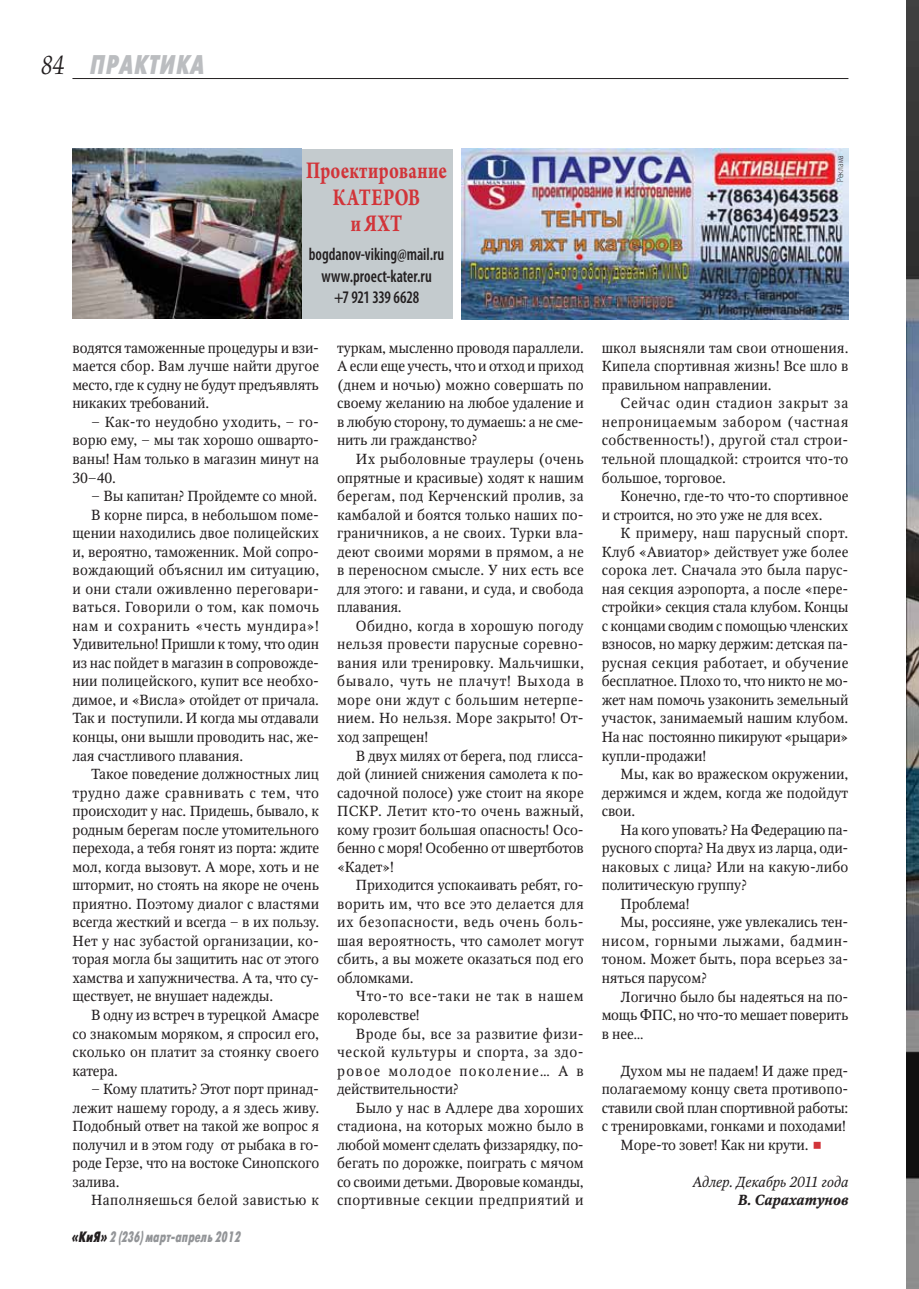
<style>
.page{position:relative;width:919px;height:1289px;background:#fff}
.page>*{position:absolute;margin:0;border:0;box-sizing:border-box;transform-origin:0 0}
.t1{font:italic 27px "Futuris X Cond C";color:#bbbdc0}
.t2{font:700 25.5px/26.2px "Arno Pro";letter-spacing:.015em;color:#d23439;text-align:center;scale:.74 1}
.t3{font:600 condensed 17.7px/21.3px "Myriad Pro";color:#231f20;text-align:center;scale:.89 1}
.t4{font:italic 15px "Futuris X Cond C";color:#939598;scale:.9 1}
.t5{font:14.55px/18.6px "Octava C";letter-spacing:-.005em;color:#231f20;text-align:justify}
.t6{font:14.55px/18.6px "Octava C";letter-spacing:.04em;color:#231f20}
.t7{font:14.55px "Octava C";letter-spacing:.015em;color:#231f20}
.t8{font:14.55px "Octava C";letter-spacing:.02em;color:#231f20}
.t9{font:14.55px "Octava C";letter-spacing:.025em;color:#231f20}
.t10{font:italic 14.55px "Octava C";letter-spacing:-.01em;color:#231f20}
.t11{font:italic 700 14.55px "Octava C";letter-spacing:-.01em;color:#231f20}
.t12{font:300 9.15px "Myriad Pro";color:#231f20;scale:.85 1}
.s1{font-family:"Palatino Linotype";color:#231f20}
.s2{color:#231f20}
.s3{color:#d23439}
</style>
<div class="page">
<hr style="left:72px;top:78px;width:776px;height:1px;background:#231f20">
<img style="left:906px;top:0;width:12px;height:1288px">
<div style="left:73px;top:149px;width:379px;height:170px;background:#c4cbce"></div>
<img style="left:72px;top:149px;width:230px;height:169px">
<img style="left:461px;top:149px;width:387px;height:170px">
<h1 class="t1" style="left:41px;top:49px;width:169px"><span class="s1">84</span> ПРАКТИКА</h1>
<h2 class="t2" style="left:306px;top:156px;width:192px">Проектирование<br>КАТЕРОВ<br>и ЯХТ</h2>
<p class="t3" style="left:309px;top:245px;width:154px">bogdanov-viking@mail.ru www.proect-kater.ru<br>+7 921 339 6628</p>
<p class="t5" style="left:72px;top:340px;width:248px">водятся таможенные процедуры и взи&shy;мается сбор. Вам лучше найти другое место, где к судну не будут предъявлять никаких требований.</p>
<p class="t5" style="left:72px;top:414px;width:248px;text-indent:19px">– Как-то неудобно уходить, – го&shy;ворю ему, – мы так хорошо ошварто&shy;ваны! Нам только в магазин минут на 30–40.</p>
<p class="t5" style="left:91px;top:488px;width:228px">– Вы капитан? Пройдемте со мной.</p>
<p class="t5" style="left:91px;top:507px;width:229px">В корне пирса, в небольшом поме-</p>
<p class="t5" style="left:72px;top:525px;width:248px">щении находились двое полицейских</p>
<p class="t5" style="left:72px;top:544px;width:248px">и, вероятно, таможенник. Мой сопро-</p>
<p class="t7" style="left:72px;top:565px;width:248px">вождающий объяснил им ситуацию,</p>
<p class="t8" style="left:72px;top:583px;width:248px">и они стали оживленно переговари-</p>
<p class="t8" style="left:72px;top:602px;width:248px">ваться. Говорили о том, как помочь</p>
<p class="t6" style="left:72px;top:618px;width:248px">нам и сохранить «честь мундира»!</p>
<p class="t5" style="left:72px;top:636px;width:248px">Удивительно! Пришли к тому, что один</p>
<p class="t5" style="left:72px;top:655px;width:248px">из нас пойдет в магазин в сопровожде-</p>
<p class="t5" style="left:72px;top:673px;width:248px">нии полицейского, купит все необхо-</p>
<p class="t5" style="left:72px;top:692px;width:248px">димое, и «Висла» отойдет от причала.</p>
<p class="t5" style="left:72px;top:711px;width:248px">Так и поступили. И когда мы отдавали</p>
<p class="t5" style="left:72px;top:729px;width:248px">концы, они вышли проводить нас, же-</p>
<p class="t5" style="left:72px;top:748px;width:172px">лая счастливого плавания.</p>
<p class="t5" style="left:91px;top:766px;width:229px">Такое поведение должностных лиц</p>
<p class="t6" style="left:72px;top:785px;width:248px">трудно даже сравнивать с тем, что</p>
<p class="t5" style="left:72px;top:803px;width:248px">происходит у нас. Придешь, бывало, к</p>
<p class="t5" style="left:72px;top:822px;width:248px">родным берегам после утомительного</p>
<p class="t5" style="left:72px;top:840px;width:248px">перехода, а тебя гонят из порта: ждите</p>
<p class="t5" style="left:72px;top:859px;width:248px">мол, когда вызовут. А море, хоть и не</p>
<p class="t5" style="left:72px;top:877px;width:248px">штормит, но стоять на якоре не очень</p>
<p class="t5" style="left:72px;top:896px;width:248px">приятно. Поэтому диалог с властями</p>
<p class="t5" style="left:72px;top:914px;width:248px">всегда жесткий и всегда – в их пользу.</p>
<p class="t7" style="left:72px;top:935px;width:248px">Нет у нас зубастой организации, ко-</p>
<p class="t5" style="left:72px;top:951px;width:248px">торая могла бы защитить нас от этого</p>
<p class="t5" style="left:72px;top:970px;width:248px">хамства и хапужничества. А та, что су-</p>
<p class="t5" style="left:72px;top:988px;width:202px">ществует, не внушает надежды.</p>
<p class="t5" style="left:91px;top:1007px;width:229px">В одну из встреч в турецкой Амасре</p>
<p class="t5" style="left:72px;top:1025px;width:248px">со знакомым моряком, я спросил его,</p>
<p class="t7" style="left:72px;top:1046px;width:248px">сколько он платит за стоянку своего</p>
<p class="t5" style="left:72px;top:1062px;width:47px">катера.</p>
<p class="t5" style="left:72px;top:1081px;width:248px;text-indent:19px">– Кому платить? Этот порт принад&shy;лежит нашему городу, а я здесь живу.<br>Подобный ответ на такой же вопрос я получил и в этом году от рыбака в го&shy;роде Герзе, что на востоке Синопского залива.</p>
<p class="t9" style="left:91px;top:1194px;width:229px">Наполняешься белой завистью к</p>
<p class="t4" style="left:71px;top:1228px;width:193px"><span class="s2">«КиЯ»</span> 2 (236)март-апрель 2012</p>
<p class="t5" style="left:337px;top:340px;width:248px">туркам, мысленно проводя параллели.<br>А если еще учесть, что и отход и приход (днем и ночью) можно совершать по своему желанию на любое удаление и в любую сторону, то думаешь: а не сме&shy;нить ли гражданство?</p>
<p class="t5" style="left:337px;top:451px;width:248px;text-indent:19px">Их рыболовные траулеры (очень опрятные и красивые) ходят к нашим берегам, под Керченский пролив, за камбалой и боятся только наших по&shy;граничников, а не своих. Турки вла&shy;деют своими морями в прямом, а не в переносном смысле. У них есть все для этого: и гавани, и суда, и свобода плавания.</p>
<p class="t5" style="left:337px;top:618px;width:248px;text-indent:19px">Обидно, когда в хорошую погоду нельзя провести парусные соревно&shy;вания или тренировку. Мальчишки, бывало, чуть не плачут! Выхода в море они ждут с большим нетерпе&shy;нием. Но нельзя. Море закрыто! От&shy;ход запрещен!</p>
<p class="t5" style="left:337px;top:748px;width:248px;text-indent:19px">В двух милях от берега, под глисса&shy;дой (линией снижения самолета к по&shy;садочной полосе) уже стоит на якоре ПСКР. Летит кто-то очень важный, кому грозит большая опасность! Осо&shy;бенно с моря! Особенно от швертботов «Кадет»!</p>
<p class="t5" style="left:337px;top:877px;width:248px;text-indent:19px">Приходится успокаивать ребят, го&shy;ворить им, что все это делается для их безопасности, ведь очень боль&shy;шая вероятность, что самолет могут сбить, а вы можете оказаться под его обломками.</p>
<p class="t6" style="left:337px;top:988px;width:248px;text-indent:19px">Что-то все-таки не так в нашем королевстве!</p>
<p class="t5" style="left:337px;top:1025px;width:248px;text-indent:19px">Вроде бы, все за развитие физи&shy;ческой культуры и спорта, за здо&shy;ровое молодое поколение… А в действительности?</p>
<p class="t5" style="left:337px;top:1100px;width:248px;text-indent:19px">Было у нас в Адлере два хороших стадиона, на которых можно было в любой момент сделать физзарядку, по&shy;бегать по дорожке, поиграть с мячом со своими детьми. Дворовые команды, спортивные секции предприятий и</p>
<p class="t12" style="left:834px;top:182px;width:33px;rotate:-90deg">Реклама</p>
<p class="t5" style="left:601px;top:340px;width:248px">школ выясняли там свои отношения.<br>Кипела спортивная жизнь! Все шло в правильном направлении.</p>
<p class="t5" style="left:601px;top:396px;width:248px;text-indent:19px">Сейчас один стадион закрыт за непроницаемым забором (частная собственность!), другой стал строи&shy;тельной площадкой: строится что-то большое, торговое.</p>
<p class="t5" style="left:601px;top:488px;width:248px;text-indent:19px">Конечно, где-то что-то спортивное и строится, но это уже не для всех.</p>
<p class="t5" style="left:601px;top:525px;width:248px;text-indent:19px">К примеру, наш парусный спорт.<br>Клуб «Авиатор» действует уже более сорока лет. Сначала это была парус&shy;ная секция аэропорта, а после «пере&shy;стройки» секция стала клубом. Концы с концами сводим с помощью членских взносов, но марку держим: детская па&shy;русная секция работает, и обучение бесплатное. Плохо то, что никто не мо&shy;жет нам помочь узаконить земельный участок, занимаемый нашим клубом.<br>На нас постоянно пикируют «рыцари» купли-продажи!</p>
<p class="t5" style="left:601px;top:766px;width:248px;text-indent:19px">Мы, как во вражеском окружении, держимся и ждем, когда же подойдут свои.</p>
<p class="t5" style="left:620px;top:822px;width:229px">На кого уповать? На Федерацию па-</p>
<p class="t5" style="left:601px;top:840px;width:248px">русного спорта? На двух из ларца, оди-</p>
<p class="t7" style="left:601px;top:861px;width:248px">наковых с лица? Или на какую-либо</p>
<p class="t5" style="left:601px;top:877px;width:147px">политическую группу?</p>
<p class="t5" style="left:620px;top:896px;width:70px">Проблема!</p>
<p class="t5" style="left:620px;top:914px;width:229px">Мы, россияне, уже увлекались тен-</p>
<p class="t6" style="left:601px;top:933px;width:248px">нисом, горными лыжами, бадмин-</p>
<p class="t5" style="left:601px;top:951px;width:248px">тоном. Может быть, пора всерьез за-</p>
<p class="t5" style="left:601px;top:970px;width:106px">няться парусом?</p>
<p class="t5" style="left:620px;top:988px;width:229px">Логично было бы надеяться на по-</p>
<p class="t5" style="left:601px;top:1007px;width:248px">мощь ФПС, но что-то мешает поверить</p>
<p class="t5" style="left:601px;top:1025px;width:43px">в нее…</p>
<p class="t5" style="left:620px;top:1062px;width:229px">Духом мы не падаем! И даже пред-</p>
<p class="t5" style="left:601px;top:1081px;width:248px">полагаемому концу света противопо-</p>
<p class="t5" style="left:601px;top:1100px;width:248px">ставили свой план спортивной работы:</p>
<p class="t5" style="left:601px;top:1118px;width:245px">с тренировками, гонками и походами!</p>
<p class="t5" style="left:620px;top:1137px;width:204px">Море-то зовет! Как ни крути. <span class="s3">▪</span></p>
<p class="t10" style="left:692px;top:1173px;width:157px">Адлер. Декабрь 2011 года</p>
<p class="t11" style="left:737px;top:1191px;width:112px">В. Сарахатунов</p>
</div>
